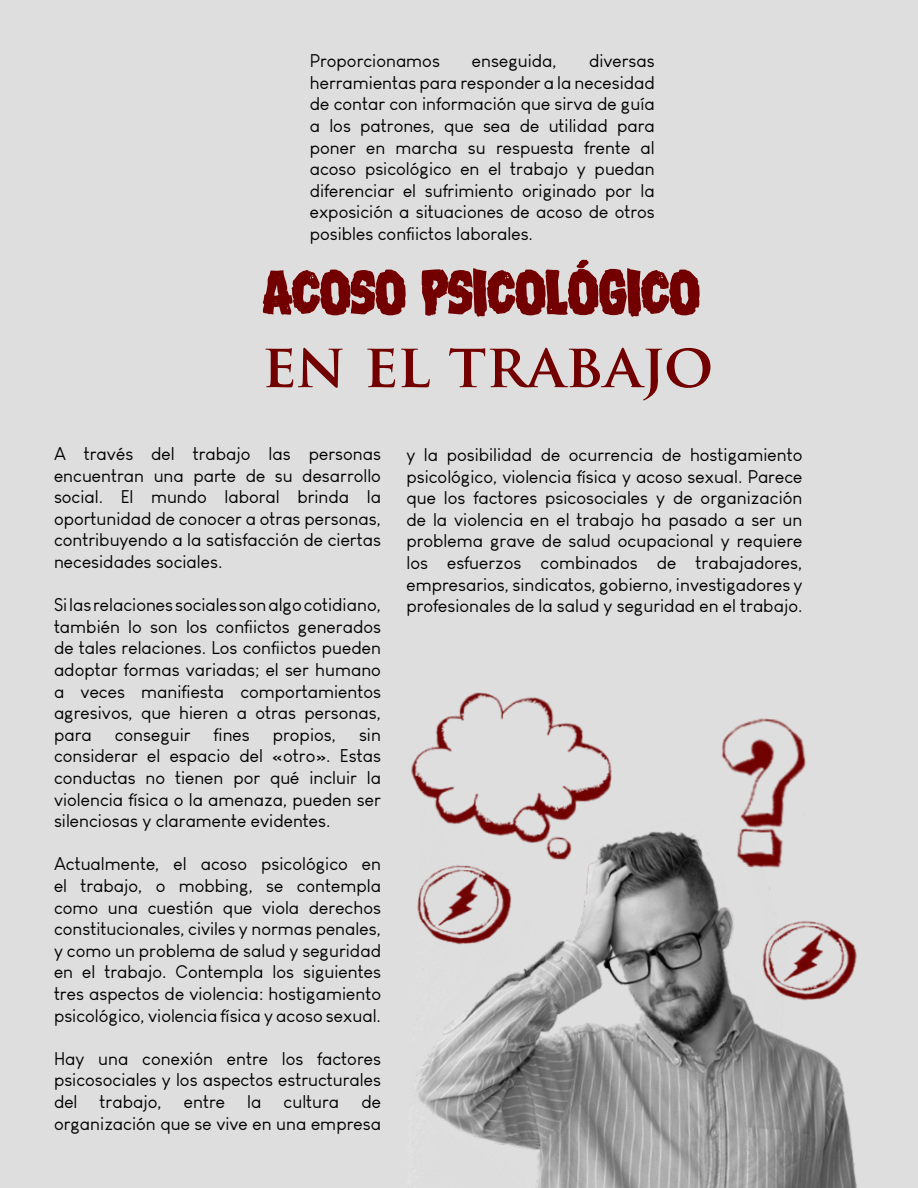
<style>
.page{position:relative;width:918px;height:1188px;background:#dedede}
.page>*{position:absolute;margin:0;border:0;box-sizing:border-box;transform-origin:0 0}
.t1{font:700 70.5px "Nightmare Alley";color:#720000}
.t2{font:700 60px "Trajan Pro";color:#720000}
.t3{font:18px/21.6px "Louis George Cafe";color:#000;text-align:justify}
</style>
<div class="page">
<img style="left:411px;top:692px;width:446px;height:496px">
<p class="t3" style="left:310px;top:50px;width:347px;text-indent:279px">diversas herramientas para responder a la necesidad de contar con información que sirva de guía a los patrones, que sea de utilidad para poner en marcha su respuesta frente al acoso psicológico en el trabajo y puedan diferenciar el sufrimiento originado por la exposición a situaciones de acoso de otros posibles conflictos laborales.</p>
<p class="t1" style="left:262px;top:259px;width:438px">ACOSO PSICOLÓGICO</p>
<p class="t2" style="left:262px;top:328px;width:453px">EN EL TRABAJO</p>
<p class="t3" style="left:310px;top:50px;width:132px">Proporcionamos</p>
<p class="t3" style="left:472px;top:50px;width:86px">enseguida,</p>
<p class="t3" style="left:54px;top:443px;width:329px">A través del trabajo las personas encuentran una parte de su desarrollo social. El mundo laboral brinda la oportunidad de conocer a otras personas, contribuyendo a la satisfacción de ciertas necesidades sociales.</p>
<p class="t3" style="left:54px;top:594px;width:329px">Si las relaciones sociales son algo cotidiano, también lo son los conflictos generados de tales relaciones. Los conflictos pueden adoptar formas variadas; el ser humano a veces manifiesta comportamientos agresivos, que hieren a otras personas, para</p>
<p class="t3" style="left:54px;top:724px;width:329px;text-indent:305px">sin considerar el espacio del «otro». Estas conductas no tienen por qué incluir la violencia física o la amenaza, pueden ser silenciosas y claramente evidentes.</p>
<p class="t3" style="left:54px;top:853px;width:329px">Actualmente, el acoso psicológico en el trabajo, o mobbing, se contempla como una cuestión que viola derechos constitucionales, civiles y normas penales, y como un problema de salud y seguridad en el trabajo. Contempla los siguientes tres aspectos de violencia: hostigamiento psicológico, violencia física y acoso sexual.</p>
<p class="t3" style="left:54px;top:1048px;width:329px">Hay una conexión entre los factores psicosociales y los aspectos estructurales del trabajo, entre la cultura de organización que se vive en una empresa</p>
<p class="t3" style="left:115px;top:724px;width:77px">conseguir</p>
<p class="t3" style="left:214px;top:724px;width:38px">fines</p>
<p class="t3" style="left:273px;top:724px;width:65px">propios,</p>
<p class="t3" style="left:406px;top:444px;width:398px">y la posibilidad de ocurrencia de hostigamiento psicológico, violencia física y acoso sexual. Parece que los factores psicosociales y de organización de la violencia en el trabajo ha pasado a ser un problema grave de salud ocupacional y requiere los esfuerzos combinados de trabajadores, empresarios, sindicatos, gobierno, investigadores y profesionales de la salud y seguridad en el trabajo.</p>
</div>
